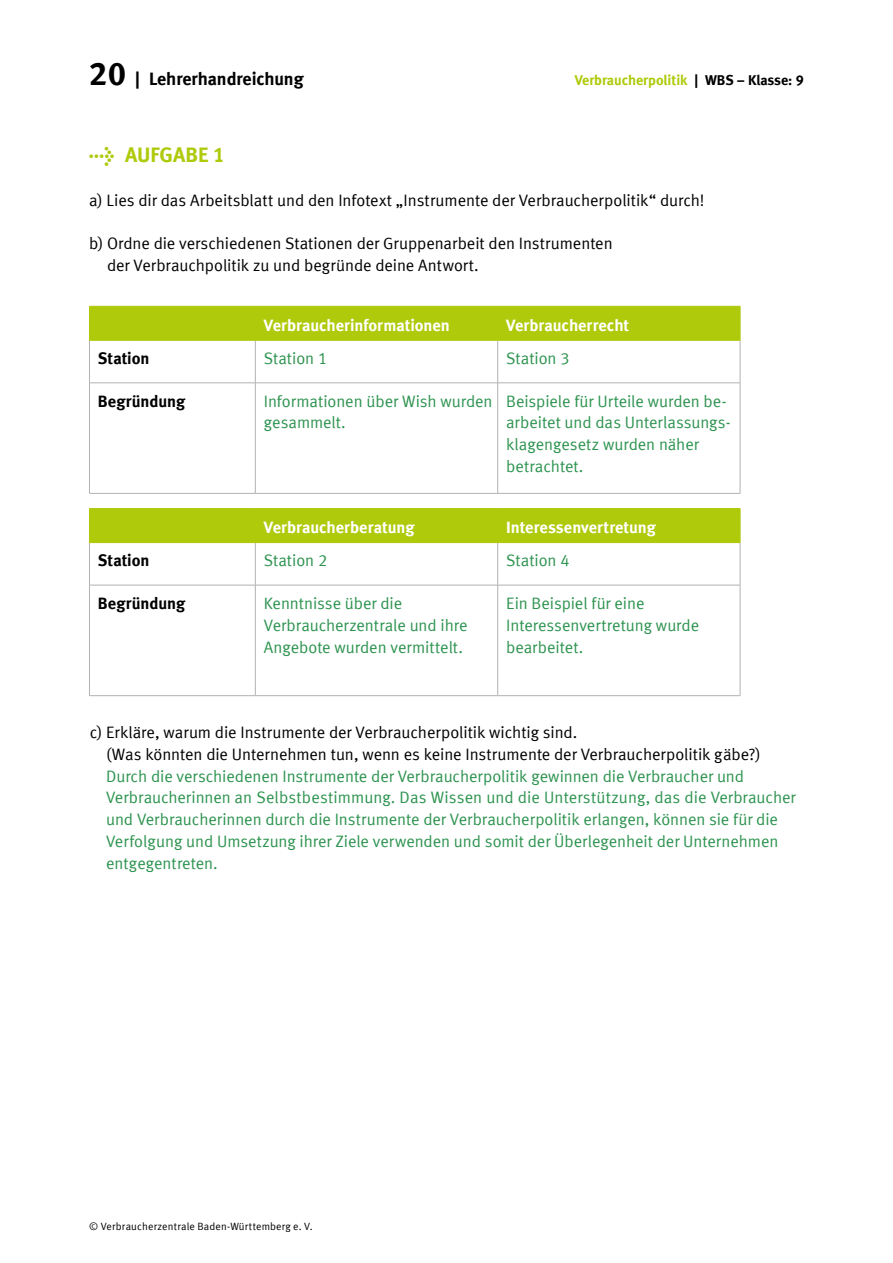
<style>
.page{position:relative;width:893px;height:1263px;background:#fff}
.page>*{position:absolute;margin:0;border:0;box-sizing:border-box;transform-origin:0 0}
.t1{font:21px "Meta Bold LF";color:#afca0b}
.t2{font:18px "Meta Bold LF";color:#000}
.t3{font:16.5px/21.8px "Meta Normal LF";letter-spacing:-.005em;color:#2d934f}
.t4{font:16.5px/21.8px "Meta Normal LF";letter-spacing:-.005em;color:#000}
.t5{font:16.5px "Meta Bold LF";color:#fff}
.t6{font:16.5px "Meta Bold LF";letter-spacing:-.005em;color:#000}
.t7{font:14.25px "Meta Bold LF";color:#afca0b}
.t8{font:10.5px "Meta Normal LF";letter-spacing:.015em;color:#000}
.s1{font-size:33px}
.s2{color:#000}
.s3{font-family:"Meta Bold Expert"}
</style>
<div class="page">
<div style="left:90px;top:307px;width:650px;height:33px;background:#afca0b"></div>
<hr style="left:497px;top:340px;width:1px;height:43px;background:#b3b2b2">
<hr style="left:740px;top:340px;width:1px;height:43px;background:#b3b2b2">
<hr style="left:255px;top:383px;width:243px;height:1px;background:#b3b2b2">
<hr style="left:498px;top:383px;width:242px;height:1px;background:#b3b2b2">
<hr style="left:497px;top:383px;width:1px;height:110px;background:#b3b2b2">
<hr style="left:740px;top:383px;width:1px;height:110px;background:#b3b2b2">
<hr style="left:255px;top:493px;width:243px;height:1px;background:#b3b2b2">
<hr style="left:498px;top:493px;width:242px;height:1px;background:#b3b2b2">
<hr style="left:89px;top:340px;width:1px;height:43px;background:#b3b2b2">
<hr style="left:255px;top:340px;width:1px;height:43px;background:#b3b2b2">
<hr style="left:89px;top:383px;width:166px;height:1px;background:#b3b2b2">
<hr style="left:89px;top:383px;width:1px;height:110px;background:#b3b2b2">
<hr style="left:255px;top:383px;width:1px;height:110px;background:#b3b2b2">
<hr style="left:89px;top:493px;width:166px;height:1px;background:#b3b2b2">
<hr style="left:89px;top:306px;width:166px;height:1px;background:#afca0b">
<hr style="left:89px;top:306px;width:1px;height:34px;background:#afca0b">
<hr style="left:255px;top:306px;width:243px;height:1px;background:#afca0b">
<hr style="left:498px;top:306px;width:242px;height:1px;background:#afca0b">
<hr style="left:497px;top:306px;width:1px;height:34px;background:#afca0b">
<hr style="left:740px;top:306px;width:1px;height:34px;background:#afca0b">
<hr style="left:89px;top:340px;width:166px;height:1px;background:#afca0b">
<hr style="left:255px;top:340px;width:243px;height:1px;background:#afca0b">
<hr style="left:498px;top:340px;width:242px;height:1px;background:#afca0b">
<div style="left:90px;top:509px;width:650px;height:33px;background:#afca0b"></div>
<hr style="left:255px;top:543px;width:1px;height:42px;background:#b3b2b2">
<hr style="left:497px;top:543px;width:1px;height:42px;background:#b3b2b2">
<hr style="left:740px;top:543px;width:1px;height:42px;background:#b3b2b2">
<hr style="left:255px;top:585px;width:243px;height:1px;background:#b3b2b2">
<hr style="left:255px;top:585px;width:1px;height:110px;background:#b3b2b2">
<hr style="left:498px;top:585px;width:242px;height:1px;background:#b3b2b2">
<hr style="left:497px;top:585px;width:1px;height:110px;background:#b3b2b2">
<hr style="left:740px;top:585px;width:1px;height:110px;background:#b3b2b2">
<hr style="left:255px;top:695px;width:243px;height:1px;background:#b3b2b2">
<hr style="left:498px;top:695px;width:242px;height:1px;background:#b3b2b2">
<hr style="left:89px;top:543px;width:1px;height:42px;background:#b3b2b2">
<hr style="left:89px;top:585px;width:166px;height:1px;background:#b3b2b2">
<hr style="left:89px;top:585px;width:1px;height:110px;background:#b3b2b2">
<hr style="left:89px;top:695px;width:166px;height:1px;background:#b3b2b2">
<hr style="left:89px;top:508px;width:166px;height:1px;background:#afca0b">
<hr style="left:89px;top:509px;width:1px;height:33px;background:#afca0b">
<hr style="left:255px;top:508px;width:243px;height:1px;background:#afca0b">
<hr style="left:255px;top:509px;width:1px;height:33px;background:#afca0b">
<hr style="left:498px;top:508px;width:242px;height:1px;background:#afca0b">
<hr style="left:497px;top:509px;width:1px;height:33px;background:#afca0b">
<hr style="left:740px;top:509px;width:1px;height:33px;background:#afca0b">
<hr style="left:89px;top:542px;width:166px;height:1px;background:#afca0b">
<hr style="left:255px;top:542px;width:243px;height:1px;background:#afca0b">
<hr style="left:498px;top:542px;width:242px;height:1px;background:#afca0b">
<p class="t2" style="left:89px;top:68px;width:216px"><span class="s1">20</span> | Lehrerhandreichung</p>
<p class="t7" style="left:575px;top:72px;width:230px">Verbraucherpolitik <span class="s2">| WBS – Klasse: 9</span></p>
<p class="t1" style="left:89px;top:143px;width:137px"><span class="s3">l</span> AUFGABE 1</p>
<p class="t4" style="left:89px;top:189px;width:617px">a) Lies dir das Arbeitsblatt und den Infotext „Instrumente der Verbraucherpolitik“ durch!</p>
<p class="t4" style="left:107px;top:233px;width:507px;text-indent:-18px">b) Ordne die verschiedenen Stationen der Gruppenarbeit den Instrumenten der Verbrauchpolitik zu und begründe deine Antwort.</p>
<p class="t5" style="left:264px;top:315px;width:187px">Verbraucherinformationen</p>
<p class="t5" style="left:506px;top:315px;width:125px">Verbraucherrecht</p>
<p class="t6" style="left:98px;top:349px;width:53px">Station</p>
<p class="t3" style="left:264px;top:347px;width:65px">Station 1</p>
<p class="t3" style="left:506px;top:347px;width:65px">Station 3</p>
<p class="t6" style="left:98px;top:391px;width:89px">Begründung</p>
<p class="t3" style="left:264px;top:390px;width:230px">Informationen über Wish wurden gesammelt.</p>
<p class="t3" style="left:506px;top:390px;width:226px">Beispiele für Urteile wurden be&shy;arbeitet und das Unterlassungs&shy;klagengesetz wurden näher betrachtet.</p>
<p class="t5" style="left:264px;top:518px;width:152px">Verbraucherberatung</p>
<p class="t5" style="left:506px;top:518px;width:151px">Interessenvertretung</p>
<p class="t6" style="left:98px;top:551px;width:53px">Station</p>
<p class="t3" style="left:264px;top:550px;width:65px">Station 2</p>
<p class="t3" style="left:506px;top:550px;width:65px">Station 4</p>
<p class="t6" style="left:98px;top:593px;width:89px">Begründung</p>
<p class="t3" style="left:264px;top:592px;width:205px">Kenntnisse über die<br>Verbraucherzentrale und ihre<br>Angebote wurden vermittelt.</p>
<p class="t3" style="left:506px;top:592px;width:194px">Ein Beispiel für eine<br>Interessenvertretung wurde bearbeitet.</p>
<p class="t3" style="left:106px;top:721px;width:691px;text-indent:-16px"><span class="s2">c) Erkläre, warum die Instrumente der Verbraucherpolitik wichtig sind.<br>(Was könnten die Unternehmen tun, wenn es keine Instrumente der Verbraucherpolitik gäbe?)<br></span>Durch die verschiedenen Instrumente der Verbraucherpolitik gewinnen die Verbraucher und Verbraucherinnen an Selbstbestimmung. Das Wissen und die Unterstützung, das die Verbraucher und Verbraucherinnen durch die Instrumente der Verbraucherpolitik erlangen, können sie für die Verfolgung und Umsetzung ihrer Ziele verwenden und somit der Überlegenheit der Unternehmen entgegentreten.</p>
<p class="t8" style="left:89px;top:1220px;width:225px">© Verbraucherzentrale Baden-Württemberg e. V.</p>
</div>
